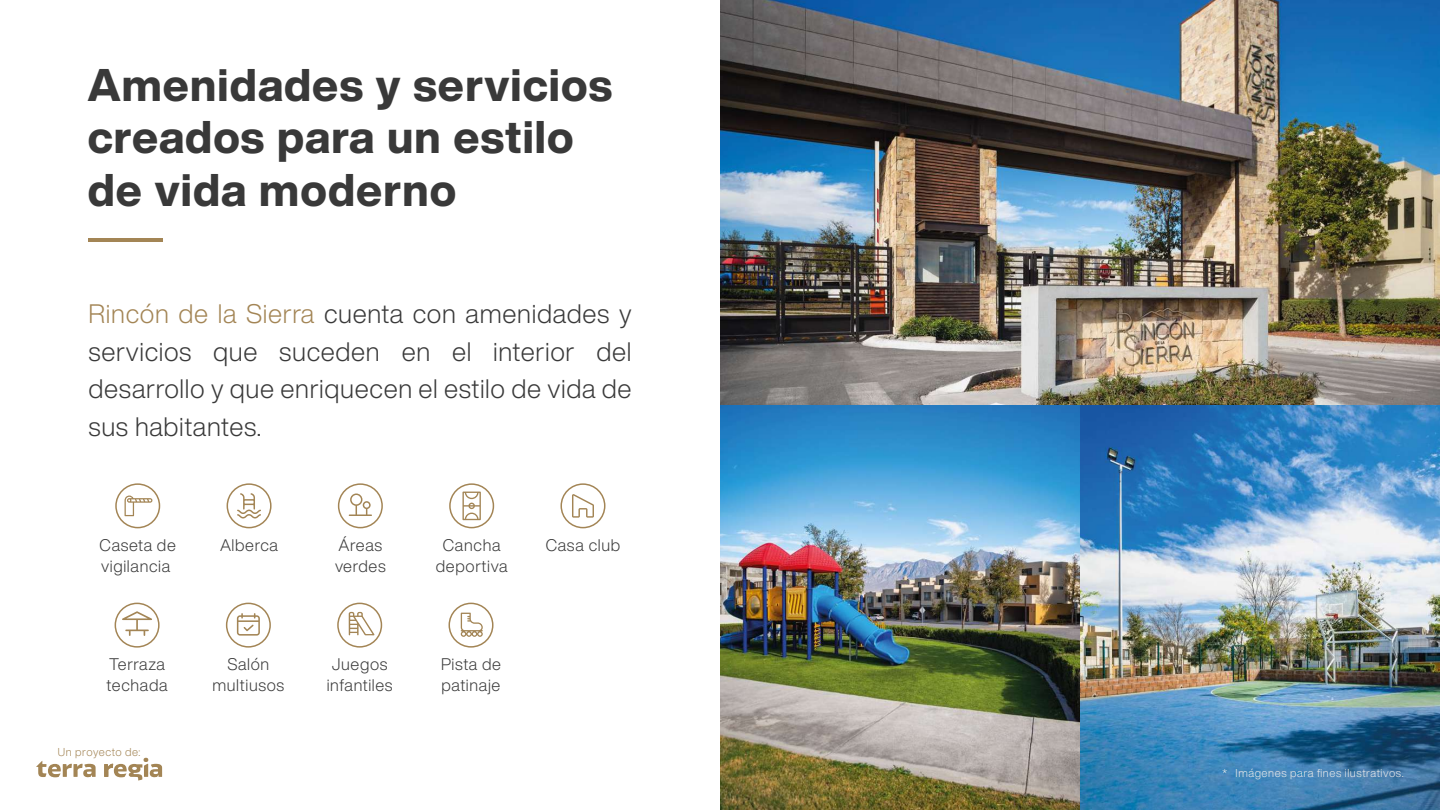
<style>
.page{position:relative;width:1440px;height:810px;background:#fff}
.page>*{position:absolute;margin:0;border:0;box-sizing:border-box;transform-origin:0 0}
.t1{font:800 45px/52.5px "Helvetica Now Display";letter-spacing:.025em;color:#393939}
.t2{font:300 26.25px/37.5px "Helvetica Now Display";letter-spacing:.025em;color:#393939;text-align:justify}
.t3{font:300 16.5px/21px "Helvetica Now Display";letter-spacing:.04em;color:#393939}
.t4{font:300 11.25px "Helvetica Now Display";letter-spacing:.05em;color:#e9e9e9}
.t5{font:300 11.25px "Helvetica Now Display";letter-spacing:.045em;color:#a38555}
.s1{color:#a38555}
</style>
<div class="page">
<img style="left:720px;top:0;width:720px;height:810px">
<hr style="left:88px;top:238px;width:75px;height:4px;background:#a38555">
<svg style="left:115px;top:483px;width:45px;height:45px"></svg>
<svg style="left:227px;top:483px;width:45px;height:45px"></svg>
<svg style="left:338px;top:483px;width:45px;height:45px"></svg>
<svg style="left:449px;top:483px;width:45px;height:45px"></svg>
<svg style="left:560px;top:483px;width:45px;height:45px"></svg>
<svg style="left:115px;top:603px;width:45px;height:45px"></svg>
<svg style="left:226px;top:603px;width:45px;height:45px"></svg>
<svg style="left:337px;top:603px;width:45px;height:45px"></svg>
<svg style="left:449px;top:603px;width:45px;height:45px"></svg>
<svg style="left:36px;top:761px;width:60px;height:16px"></svg>
<svg style="left:104px;top:758px;width:58px;height:22px"></svg>
<h1 class="t1" style="left:88px;top:59px;width:526px">Amenidades y servicios creados para un estilo de vida moderno</h1>
<p class="t2" style="left:88px;top:295px;width:545px"><span class="s1">Rincón de la Sierra</span> cuenta con amenidades y servicios que suceden en el interior del desarrollo y que enriquecen el estilo de vida de sus habitantes.</p>
<p class="t3" style="left:100px;top:535px;width:78px">Caseta de vigilancia</p>
<p class="t3" style="left:220px;top:535px;width:59px">Alberca</p>
<p class="t3" style="left:335px;top:535px;width:52px">Áreas verdes</p>
<p class="t3" style="left:436px;top:535px;width:73px;text-align:center">Cancha deportiva</p>
<p class="t3" style="left:546px;top:535px;width:76px">Casa club</p>
<p class="t3" style="left:107px;top:654px;width:63px">Terraza techada</p>
<p class="t3" style="left:213px;top:654px;width:73px;text-align:center">Salón multiusos</p>
<p class="t3" style="left:327px;top:654px;width:68px;text-align:center">Juegos infantiles</p>
<p class="t3" style="left:441px;top:654px;width:61px">Pista de patinaje</p>
<p class="t5" style="left:58px;top:744px;width:84px">Un proyecto de:</p>
<p class="t4" style="left:1222px;top:766px;width:183px">* Imágenes para fines ilustrativos.</p>
</div>
